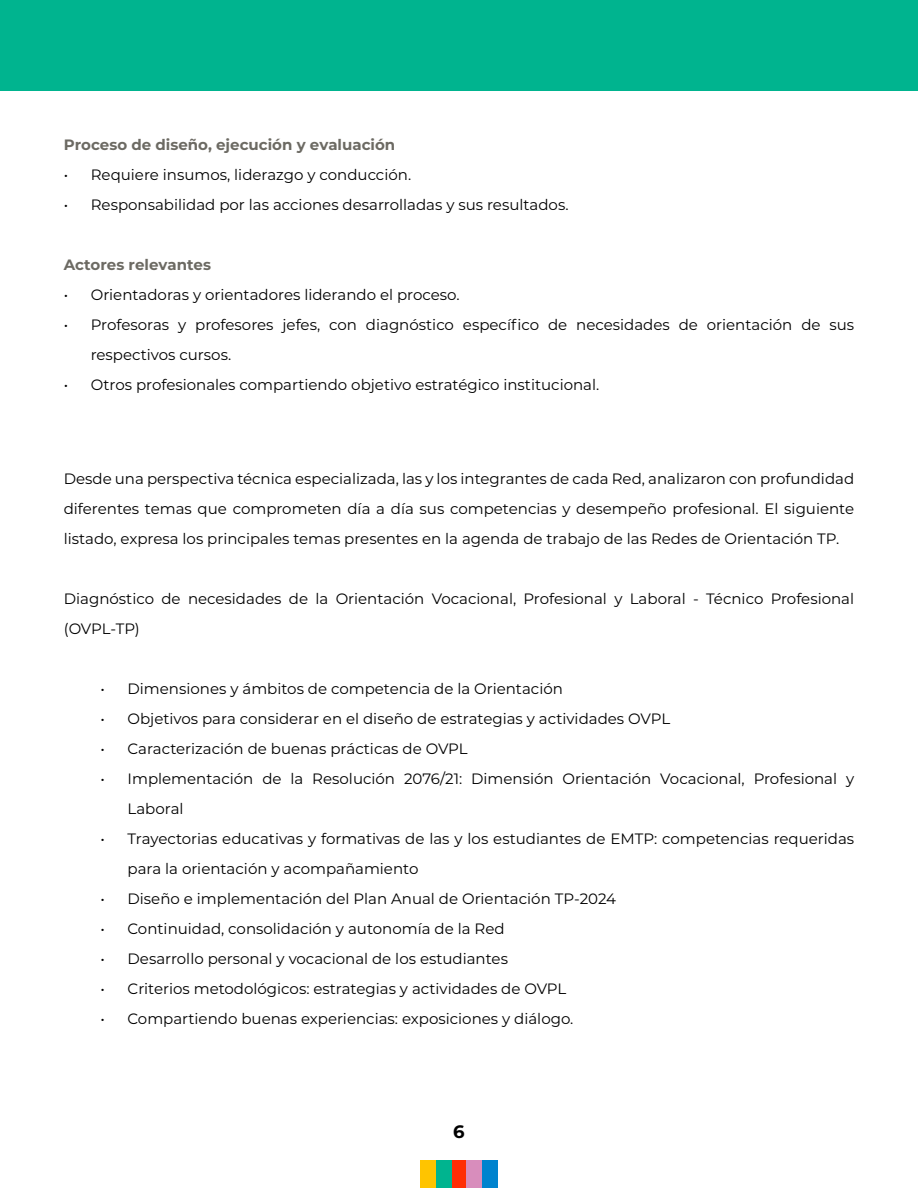
<style>
.page{position:relative;width:918px;height:1188px;background:#fff}
.page>*{position:absolute;margin:0;border:0;box-sizing:border-box;transform-origin:0 0}
.t1{font:700 18px "Montserrat";color:#000}
.t2{font:15px/30px "Montserrat";color:#000}
.t3{font:100 15px "Montserrat";color:#6c6a63}
</style>
<div class="page">
<div style="left:421px;top:1161px;width:15px;height:27px;background:#ffc400"></div>
<div style="left:451px;top:1161px;width:16px;height:27px;background:#ff2e05"></div>
<div style="left:482px;top:1161px;width:15px;height:27px;background:#0083ce"></div>
<div style="left:436px;top:1161px;width:15px;height:27px;background:#00b48f"></div>
<div style="left:467px;top:1161px;width:15px;height:27px;background:#d88dbc"></div>
<div style="left:0;top:0;width:918px;height:91px;background:#00b48f"></div>
<hr style="left:917px;top:0;width:1px;height:91px;background:#0083ce">
<p class="t3" style="left:64px;top:135px;width:333px">Proceso de diseño, ejecución y evaluación</p>
<p class="t2" style="left:64px;top:159px;width:349px">• Requiere insumos, liderazgo y conducción.</p>
<p class="t2" style="left:64px;top:189px;width:506px">• Responsabilidad por las acciones desarrolladas y sus resultados.</p>
<p class="t3" style="left:64px;top:255px;width:149px">Actores relevantes</p>
<p class="t2" style="left:64px;top:279px;width:397px">• Orientadoras y orientadores liderando el proceso.</p>
<p class="t2" style="left:91px;top:309px;width:765px;text-indent:-27px">• Profesoras y profesores jefes, con diagnóstico específico de necesidades de orientación de sus respectivos cursos.</p>
<p class="t2" style="left:64px;top:369px;width:537px">• Otros profesionales compartiendo objetivo estratégico institucional.</p>
<p class="t2" style="left:64px;top:463px;width:792px;text-align:justify">Desde una perspectiva técnica especializada, las y los integrantes de cada Red, analizaron con profundidad diferentes temas que comprometen día a día sus competencias y desempeño profesional. El siguiente listado, expresa los principales temas presentes en la agenda de trabajo de las Redes de Orientación TP.</p>
<p class="t2" style="left:64px;top:583px;width:792px">Diagnóstico de necesidades de la Orientación Vocacional, Profesional y Laboral - Técnico Profesional (OVPL-TP)</p>
<p class="t2" style="left:101px;top:673px;width:464px">• Dimensiones y ámbitos de competencia de la Orientación</p>
<p class="t2" style="left:101px;top:703px;width:571px">• Objetivos para considerar en el diseño de estrategias y actividades OVPL</p>
<p class="t2" style="left:101px;top:733px;width:369px">• Caracterización de buenas prácticas de OVPL</p>
<p class="t2" style="left:128px;top:763px;width:728px;text-indent:-27px">• Implementación de la Resolución 2076/21: Dimensión Orientación Vocacional, Profesional y<br>Laboral</p>
<p class="t2" style="left:128px;top:823px;width:728px;text-indent:-27px">• Trayectorias educativas y formativas de las y los estudiantes de EMTP: competencias requeridas para la orientación y acompañamiento</p>
<p class="t2" style="left:101px;top:883px;width:517px">• Diseño e implementación del Plan Anual de Orientación TP-2024</p>
<p class="t2" style="left:101px;top:913px;width:406px">• Continuidad, consolidación y autonomía de la Red</p>
<p class="t2" style="left:101px;top:943px;width:409px">• Desarrollo personal y vocacional de los estudiantes</p>
<p class="t2" style="left:101px;top:973px;width:467px">• Criterios metodológicos: estrategias y actividades de OVPL</p>
<p class="t2" style="left:101px;top:1003px;width:474px">• Compartiendo buenas experiencias: exposiciones y diálogo.</p>
<p class="t1" style="left:453px;top:1118px;width:13px">6</p>
</div>
